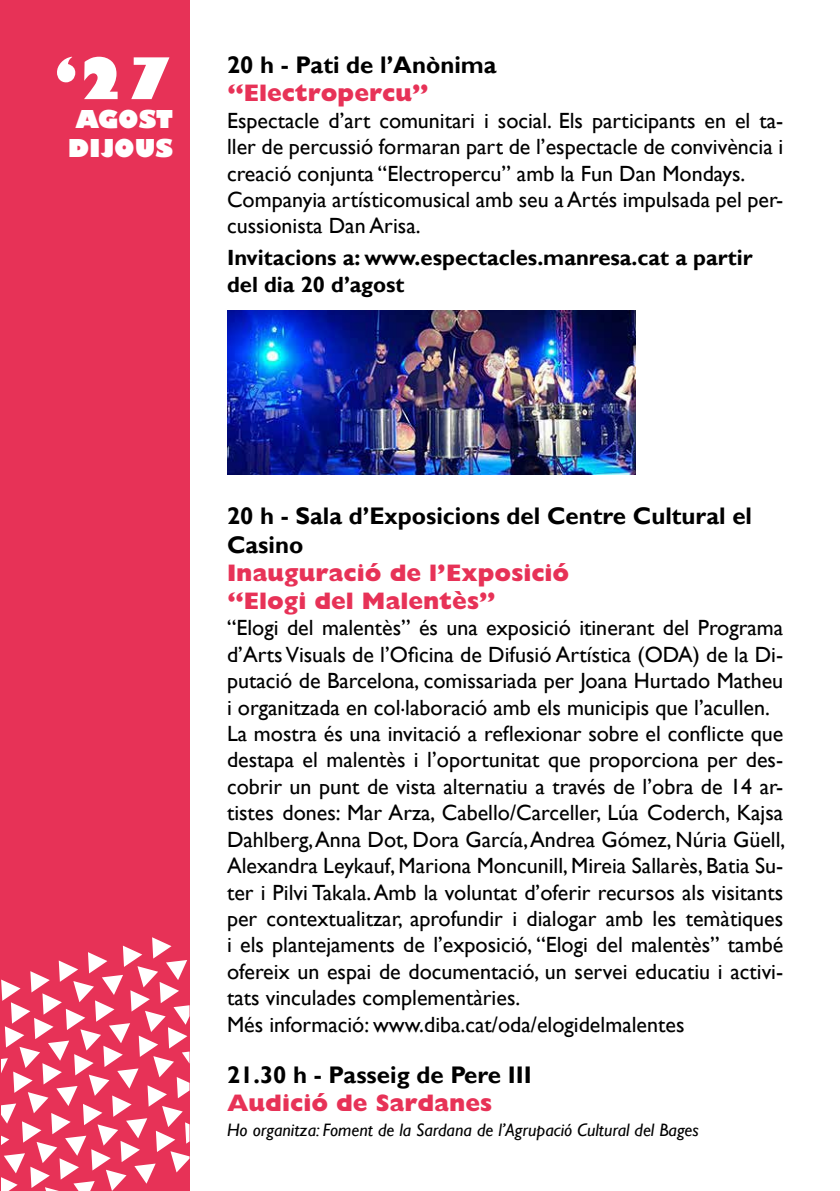
<style>
.page{position:relative;width:840px;height:1191px;background:#fff}
.page>*{position:absolute;margin:0;border:0;box-sizing:border-box;transform-origin:0 0}
.t1{font:800 56px "Gill Sans";color:#fff}
.t2{font:700 24px/28.8px "Gill Sans";color:#000}
.t3{font:800 24px/28px "Gill Sans";color:#e73257}
.t4{font:800 24px/28.8px "Gill Sans";color:#fff;text-align:center}
.t5{font:22px/26.4px "Gill Sans";color:#000}
.t6{font:700 22px/26.4px "Gill Sans";color:#000}
.t7{font:italic 18px "Gill Sans";color:#000}
</style>
<div class="page">
<div style="left:0;top:0;width:189px;height:1191px;background:#e73257"></div>
<svg style="left:1px;top:937px;width:188px;height:254px"></svg>
<img style="left:227px;top:310px;width:408px;height:165px">
<h1 class="t1" style="left:55px;top:43px;width:120px">‘27</h1>
<p class="t4" style="left:68px;top:106px;width:107px">AGOST<br>DIJOUS</p>
<p class="t2" style="left:227px;top:51px;width:271px">20 h - Pati de l’Anònima</p>
<p class="t3" style="left:227px;top:79px;width:203px">“Electropercu”</p>
<p class="t5" style="left:227px;top:107px;width:557px">Espectacle d’art comunitari i social. Els participants en el ta&shy;ller de percussió formaran part de l’espectacle de convivència i creació conjunta “Electropercu” amb la Fun Dan Mondays.<br>Companyia artísticomusical amb seu a Artés impulsada pel per&shy;cussionista Dan Arisa.</p>
<p class="t6" style="left:227px;top:245px;width:527px">Invitacions a: www.espectacles.manresa.cat a partir del dia 20 d’agost</p>
<p class="t2" style="left:227px;top:502px;width:526px">20 h - Sala d’Exposicions del Centre Cultural el<br>Casino</p>
<p class="t3" style="left:227px;top:559px;width:343px">Inauguració de l’Exposició “Elogi del Malentès”</p>
<p class="t5" style="left:227px;top:615px;width:559px">“Elogi del malentès” és una exposició itinerant del Programa d’Arts Visuals de l’Oficina de Difusió Artística (ODA) de la Di&shy;putació de Barcelona, comissariada per Joana Hurtado Matheu i organitzada en col.laboració amb els municipis que l’acullen.<br>La mostra és una invitació a reflexionar sobre el conflicte que destapa el malentès i l’oportunitat que proporciona per des&shy;cobrir un punt de vista alternatiu a través de l’obra de 14 ar&shy;tistes dones: Mar Arza, Cabello/Carceller, Lúa Coderch, Kajsa Dahlberg, Anna Dot, Dora García, Andrea Gómez, Núria Güell, Alexandra Leykauf, Mariona Moncunill, Mireia Sallarès, Batia Su&shy;ter i Pilvi Takala. Amb la voluntat d’oferir recursos als visitants per contextualitzar, aprofundir i dialogar amb les temàtiques i els plantejaments de l’exposició, “Elogi del malentès” també ofereix un espai de documentació, un servei educatiu i activi&shy;tats vinculades complementàries.<br>Més informació: www.diba.cat/oda/elogidelmalentes</p>
<p class="t2" style="left:227px;top:1061px;width:306px">21.30 h - Passeig de Pere III</p>
<p class="t3" style="left:227px;top:1089px;width:267px">Audició de Sardanes</p>
<p class="t7" style="left:227px;top:1119px;width:473px">Ho organitza: Foment de la Sardana de l’Agrupació Cultural del Bages</p>
</div>
